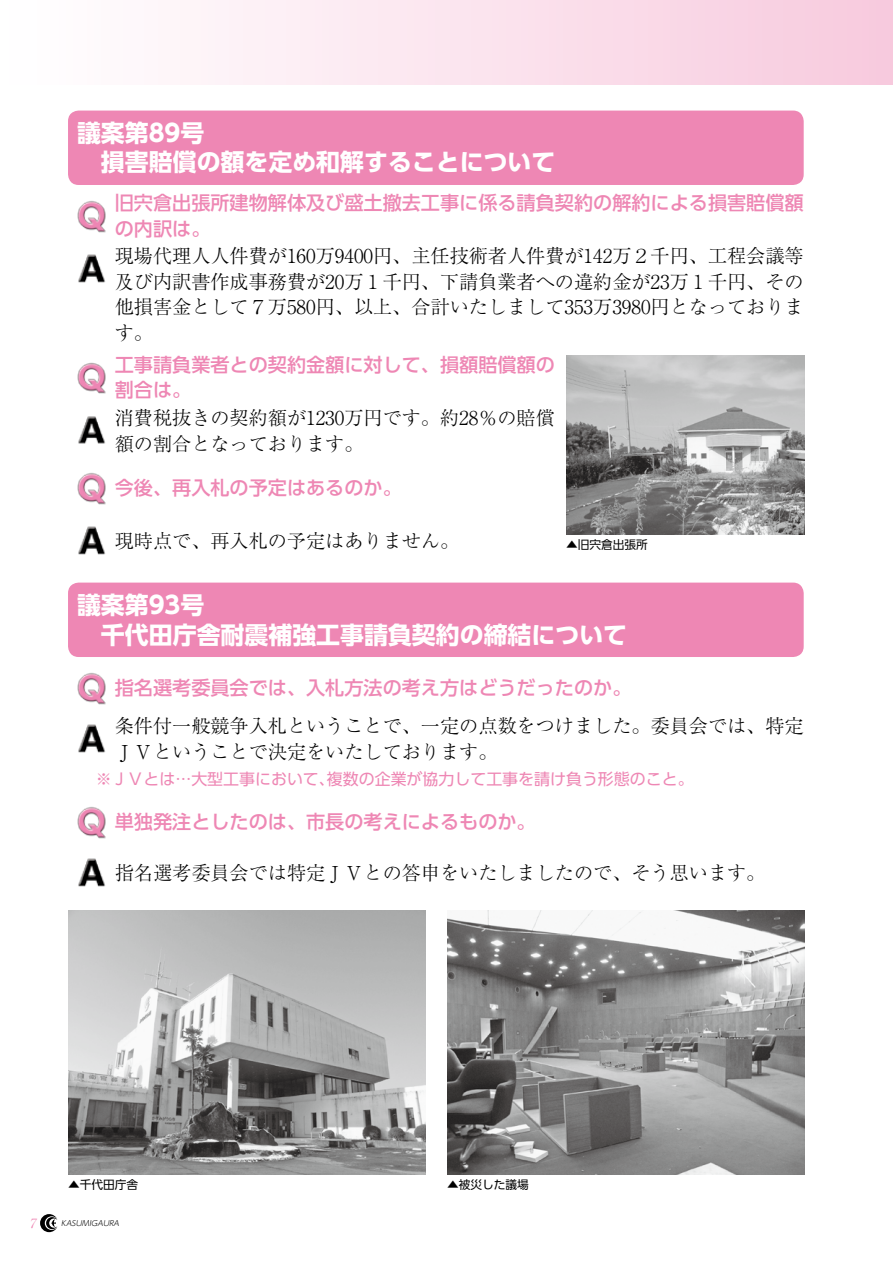
<style>
.page{position:relative;width:893px;height:1263px;background:#fff}
.page>*{position:absolute;margin:0;border:0;box-sizing:border-box;transform-origin:0 0}
.t1{font:700 23.85px/29.2px "UD Shin Go Pro";color:#fff}
.t2{font:300 19.2px/25.5px "Ryumin Pr 6";color:#000}
.t3{font:500 19.2px/25.5px "UD Shin Go Pro";color:#ee87b4}
.t4{font:15.9px "UD Shin Go Pro";color:#ee87b4}
.t5{font:italic 300 12.75px "Ryumin Pr 6";color:#ee87b4}
.t6{font:11.7px "UD Shin Go Pro";color:#000}
.t7{font:italic 300 7.5px "UD Shin Go Pro";color:#000}
</style>
<div class="page">
<div style="left:0;top:0;width:893px;height:85px;background:linear-gradient(to right,#fff,#f7cade)"></div>
<svg style="left:40px;top:1214px;width:17px;height:18px"></svg>
<div style="left:68px;top:111px;width:736px;height:74px;background:#ee87b4;border-radius:11px"></div>
<div style="left:68px;top:583px;width:736px;height:74px;background:#ee87b4;border-radius:11px"></div>
<img style="left:77px;top:201px;width:29px;height:32px">
<img style="left:77px;top:673px;width:29px;height:32px">
<img style="left:77px;top:362px;width:29px;height:32px">
<img style="left:77px;top:807px;width:29px;height:32px">
<img style="left:77px;top:473px;width:29px;height:32px">
<img style="left:78px;top:254px;width:28px;height:29px">
<img style="left:78px;top:724px;width:28px;height:29px">
<img style="left:78px;top:416px;width:27px;height:28px">
<img style="left:78px;top:858px;width:28px;height:29px">
<img style="left:78px;top:526px;width:28px;height:29px">
<img style="left:566px;top:355px;width:238px;height:180px">
<img style="left:447px;top:910px;width:357px;height:265px">
<img style="left:68px;top:910px;width:357px;height:265px">
<p class="t1" style="left:101px;top:118px;width:456px;text-indent:-24px">議案第89号<br>損害賠償の額を定め和解することについて</p>
<p class="t3" style="left:115px;top:190px;width:690px">旧宍倉出張所建物解体及び盛土撤去工事に係る請負契約の解約による損害賠償額の内訳は。</p>
<p class="t2" style="left:115px;top:242px;width:690px;text-align:justify">現場代理人人件費が160万9400円、主任技術者人件費が142万２千円、工程会議等及び内訳書作成事務費が20万１千円、下請負業者への違約金が23万１千円、その他損害金として７万580円、以上、合計いたしまして353万3980円となっております。</p>
<p class="t3" style="left:115px;top:351px;width:442px">工事請負業者との契約金額に対して、損額賠償額の割合は。</p>
<p class="t2" style="left:115px;top:404px;width:442px">消費税抜きの契約額が1230万円です。約28％の賠償額の割合となっております。</p>
<p class="t3" style="left:115px;top:475px;width:289px">今後、再入札の予定はあるのか。</p>
<p class="t2" style="left:115px;top:527px;width:346px">現時点で、再入札の予定はありません。</p>
<p class="t6" style="left:566px;top:535px;width:83px">▲旧宍倉出張所</p>
<p class="t1" style="left:101px;top:590px;width:528px;text-indent:-24px">議案第93号<br>千代田庁舎耐震補強工事請負契約の締結について</p>
<p class="t3" style="left:115px;top:674px;width:518px">指名選考委員会では、入札方法の考え方はどうだったのか。</p>
<p class="t2" style="left:115px;top:712px;width:690px">条件付一般競争入札ということで、一定の点数をつけました。委員会では、特定<br>ＪＶということで決定をいたしております。</p>
<p class="t4" style="left:327px;top:766px;width:368px">複数の企業が協力して工事を請け負う形態のこと。</p>
<p class="t4" style="left:96px;top:766px;width:241px">※ＪＶとは…大型工事において、</p>
<p class="t3" style="left:115px;top:808px;width:422px">単独発注としたのは、市長の考えによるものか。</p>
<p class="t2" style="left:115px;top:859px;width:652px">指名選考委員会では特定ＪＶとの答申をいたしましたので、そう思います。</p>
<p class="t5" style="left:30px;top:1213px;width:11px">7</p>
<p class="t6" style="left:68px;top:1175px;width:72px">▲千代田庁舎</p>
<p class="t7" style="left:61px;top:1217px;width:62px">KASUMIGAURA</p>
<p class="t6" style="left:447px;top:1175px;width:83px">▲被災した議場</p>
</div>
